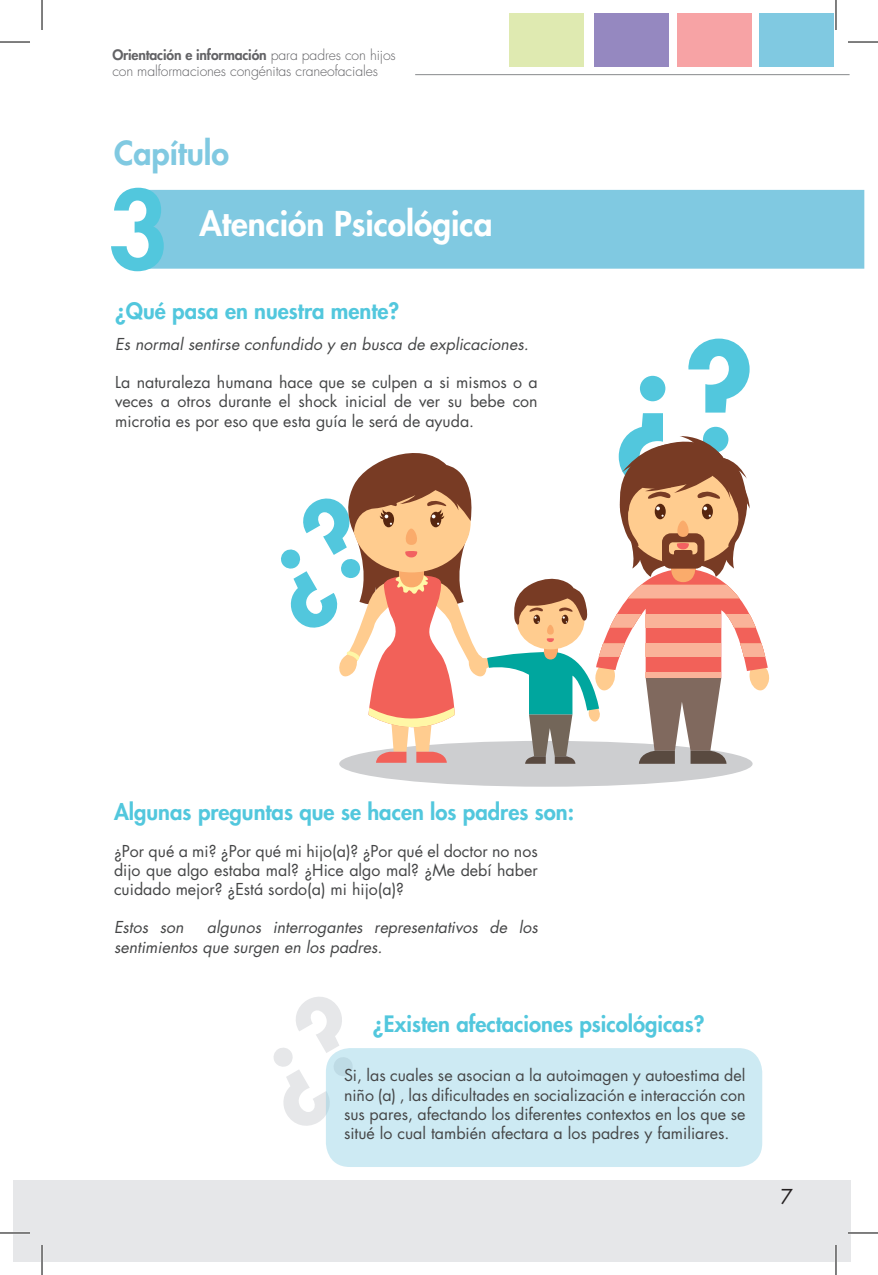
<style>
.page{position:relative;width:878px;height:1275px;background:#fff}
.page>*{position:absolute;margin:0;border:0;box-sizing:border-box;transform-origin:0 0}
.t1{font:800 143.2px "Futura Std";color:#52c7dd}
.t2{font:800 105.2px "Futura Std";color:#52c7dd}
.t3{font:800 33.4px "Futura Std";color:#fff}
.t4{font:800 32.2px "Futura Std";color:#80c9e1}
.t5{font:800 22px "Futura Std";color:#52c7dd}
.t6{font:20px "Futura Std";color:#231f20}
.t7{font:16px/19.2px "Futura Std";color:#454647;text-align:justify}
.t8{font:italic 16px/19.2px "Futura Std";color:#454647}
.t9{font:300 14px/16.8px "Futura Std";letter-spacing:-.01em;color:#636366}
.s1{font-weight:800}
</style>
<div class="page">
<div style="left:594px;top:14px;width:75px;height:52px;background:#9588c0"></div>
<div style="left:509px;top:14px;width:75px;height:52px;background:#dfeab1"></div>
<div style="left:677px;top:14px;width:74px;height:52px;background:#f7a3a5"></div>
<div style="left:759px;top:14px;width:75px;height:52px;background:#80c9e1"></div>
<hr style="left:415px;top:74px;width:434px;height:1px;background:#87898c">
<div style="left:14px;top:1179px;width:836px;height:82px;background:#e6e7e9"></div>
<div style="left:326px;top:1048px;width:436px;height:119px;background:#cdeaf3;border-radius:24px"></div>
<div style="left:339px;top:741px;width:413px;height:45px;background:#cdced0;border-radius:50%"></div>
<div style="left:140px;top:190px;width:724px;height:79px;background:#80c9e1"></div>
<hr style="left:0;top:1231px;width:30px;height:3px;background:#fff">
<hr style="left:848px;top:1231px;width:30px;height:3px;background:#fff">
<hr style="left:41px;top:1245px;width:2px;height:30px;background:#fff">
<hr style="left:834px;top:1245px;width:3px;height:30px;background:#fff">
<hr style="left:0;top:42px;width:30px;height:1px;background:#000">
<hr style="left:848px;top:42px;width:30px;height:1px;background:#000">
<hr style="left:0;top:1232px;width:30px;height:1px;background:#000">
<hr style="left:848px;top:1232px;width:30px;height:1px;background:#000">
<hr style="left:42px;top:0;width:1px;height:30px;background:#000">
<hr style="left:42px;top:1245px;width:1px;height:30px;background:#000">
<hr style="left:835px;top:0;width:1px;height:30px;background:#000">
<hr style="left:835px;top:1245px;width:1px;height:30px;background:#000">
<svg style="left:339px;top:436px;width:431px;height:328px"></svg>
<p class="t9" style="left:112px;top:46px;width:285px"><span class="s1">Orientación e información</span> para padres con hijos con malformaciones congénitas craneofaciales</p>
<p class="t4" style="left:114px;top:133px;width:117px">Capítulo</p>
<h2 class="t2" style="left:108px;top:164px;width:62px">3</h2>
<p class="t3" style="left:199px;top:203px;width:295px">Atención Psicológica</p>
<p class="t5" style="left:115px;top:297px;width:285px">¿Qué pasa en nuestra mente?</p>
<p class="t8" style="left:115px;top:334px;width:415px">Es normal sentirse confundido y en busca de explicaciones.</p>
<p class="t7" style="left:115px;top:373px;width:424px">La naturaleza humana hace que se culpen a si mismos o a veces a otros durante el shock inicial de ver su bebe con microtia es por eso que esta guía le será de ayuda.</p>
<p class="t1" style="left:614px;top:306px;width:141px">¿?</p>
<p class="t5" style="left:114px;top:798px;width:461px">Algunas preguntas que se hacen los padres son:</p>
<p class="t7" style="left:114px;top:841px;width:425px">¿Por qué a mi? ¿Por qué mi hijo(a)? ¿Por qué el doctor no nos dijo que algo estaba mal? ¿Hice algo mal? ¿Me debí haber cuidado mejor? ¿Está sordo(a) mi hijo(a)?</p>
<p class="t8" style="left:114px;top:918px;width:71px">Estos son</p>
<p class="t8" style="left:114px;top:918px;width:425px;text-indent:93px">algunos interrogantes representativos de los sentimientos que surgen en los padres.</p>
<p class="t5" style="left:373px;top:1010px;width:333px">¿Existen afectaciones psicológicas?</p>
<p class="t7" style="left:344px;top:1066px;width:403px">Si, las cuales se asocian a la autoimagen y autoestima del niño (a) , las dificultades en socialización e interacción con sus pares, afectando los diferentes contextos en los que se situé lo cual también afectara a los padres y familiares.</p>
<p class="t6" style="left:781px;top:1184px;width:14px">7</p>
</div>
